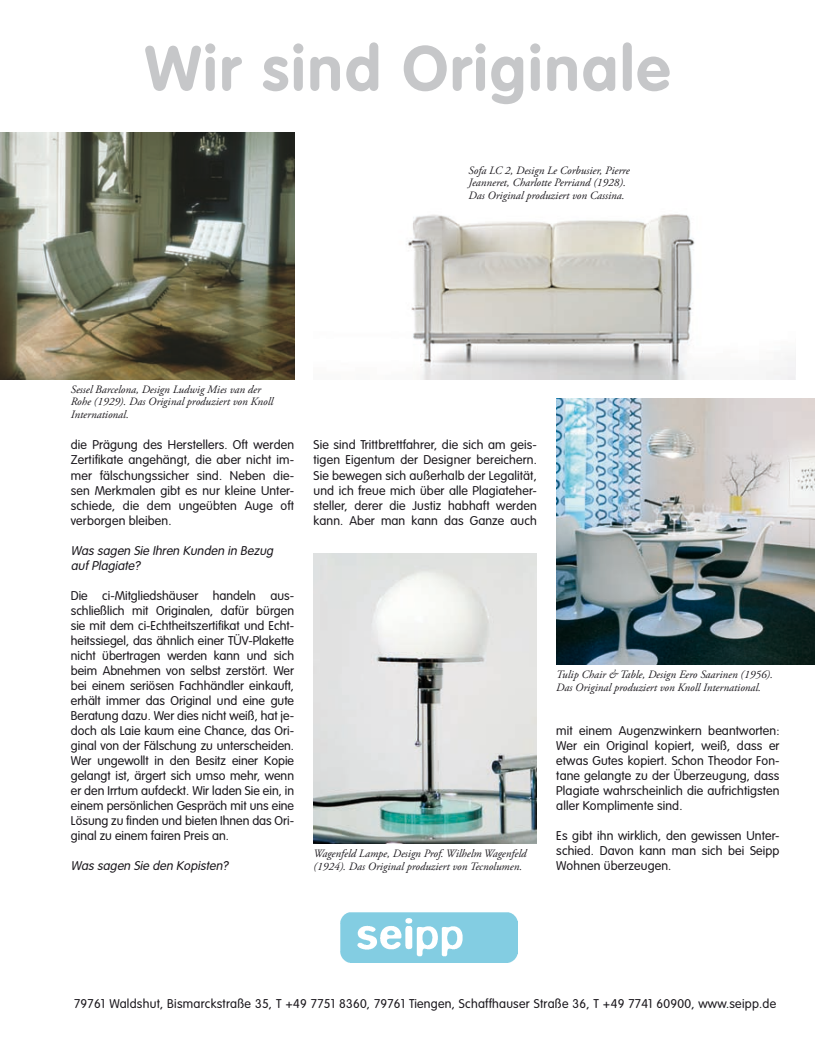
<style>
.page{position:relative;width:815px;height:1046px;background:#fff}
.page>*{position:absolute;margin:0;border:0;box-sizing:border-box;transform-origin:0 0}
.t1{font:700 62.5px "VAG Rounded";letter-spacing:.04em;color:#c6c7c9}
.t2{font:300 12.5px/15px "VAG Rounded";letter-spacing:.01em;color:#1a171c;text-align:justify}
.t3{font:italic 300 12.5px/15px "VAG Rounded";color:#1a171c}
.t4{font:italic 11.25px/12.5px "Adobe Garamond Pro";color:#1a171c}
</style>
<div class="page">
<img style="left:314px;top:553px;width:223px;height:290px">
<img style="left:556px;top:399px;width:259px;height:265px">
<img style="left:408px;top:214px;width:387px;height:165px">
<img style="left:0;top:133px;width:294px;height:246px">
<img style="left:340px;top:912px;width:177px;height:49px">
<h1 class="t1" style="left:145px;top:32px;width:527px">Wir sind Originale</h1>
<p class="t4" style="left:469px;top:164px;width:163px">Sofa LC 2, Design Le Corbusier, Pierre<br>Jeanneret, Charlotte Perriand (1928).<br>Das Original produziert von Cassina.</p>
<p class="t4" style="left:71px;top:383px;width:204px">Sessel Barcelona, Design Ludwig Mies van der<br>Rohe (1929). Das Original produziert von Knoll<br>International.</p>
<p class="t2" style="left:71px;top:437px;width:225px">die Prägung des Herstellers. Oft werden Zertifikate angehängt, die aber nicht im&shy;mer fälschungssicher sind. Neben die&shy;sen Merkmalen gibt es nur kleine Unter&shy;schiede, die dem ungeübten Auge oft verborgen bleiben.</p>
<p class="t3" style="left:71px;top:542px;width:206px">Was sagen Sie Ihren Kunden in Bezug auf Plagiate?</p>
<p class="t2" style="left:71px;top:587px;width:225px">Die ci-Mitgliedshäuser handeln aus&shy;schließlich mit Originalen, dafür bürgen sie mit dem ci-Echtheitszertifikat und Echt&shy;heitssiegel, das ähnlich einer TÜV-Plakette nicht übertragen werden kann und sich beim Abnehmen von selbst zerstört. Wer bei einem seriösen Fachhändler einkauft, erhält immer das Original und eine gute Beratung dazu. Wer dies nicht weiß, hat je&shy;doch als Laie kaum eine Chance, das Ori&shy;ginal von der Fälschung zu unterscheiden.<br>Wer ungewollt in den Besitz einer Kopie gelangt ist, ärgert sich umso mehr, wenn er den Irrtum aufdeckt. Wir laden Sie ein, in einem persönlichen Gespräch mit uns eine Lösung zu finden und bieten Ihnen das Ori&shy;ginal zu einem fairen Preis an.</p>
<p class="t3" style="left:71px;top:857px;width:161px">Was sagen Sie den Kopisten?</p>
<p class="t2" style="left:314px;top:437px;width:225px">Sie sind Trittbrettfahrer, die sich am geis&shy;tigen Eigentum der Designer bereichern.<br>Sie bewegen sich außerhalb der Legalität, und ich freue mich über alle Plagiateher&shy;steller, derer die Justiz habhaft werden kann. Aber man kann das Ganze auch</p>
<p class="t4" style="left:314px;top:847px;width:214px">Wagenfeld Lampe, Design Prof. Wilhelm Wagenfeld (1924). Das Original produziert von Tecnolumen.</p>
<p class="t4" style="left:556px;top:668px;width:218px">Tulip Chair &amp; Table, Design Eero Saarinen (1956).<br>Das Original produziert von Knoll International.</p>
<p class="t2" style="left:556px;top:723px;width:225px">mit einem Augenzwinkern beantworten:<br>Wer ein Original kopiert, weiß, dass er etwas Gutes kopiert. Schon Theodor Fon&shy;tane gelangte zu der Überzeugung, dass Plagiate wahrscheinlich die aufrichtigsten aller Komplimente sind.</p>
<p class="t2" style="left:556px;top:828px;width:225px">Es gibt ihn wirklich, den gewissen Unter&shy;schied. Davon kann man sich bei Seipp Wohnen überzeugen.</p>
<p class="t2" style="left:74px;top:995px;width:704px">79761 Waldshut, Bismarckstraße 35, T +49 7751 8360, 79761 Tiengen, Schaffhauser Straße 36, T +49 7741 60900, www.seipp.de</p>
</div>
